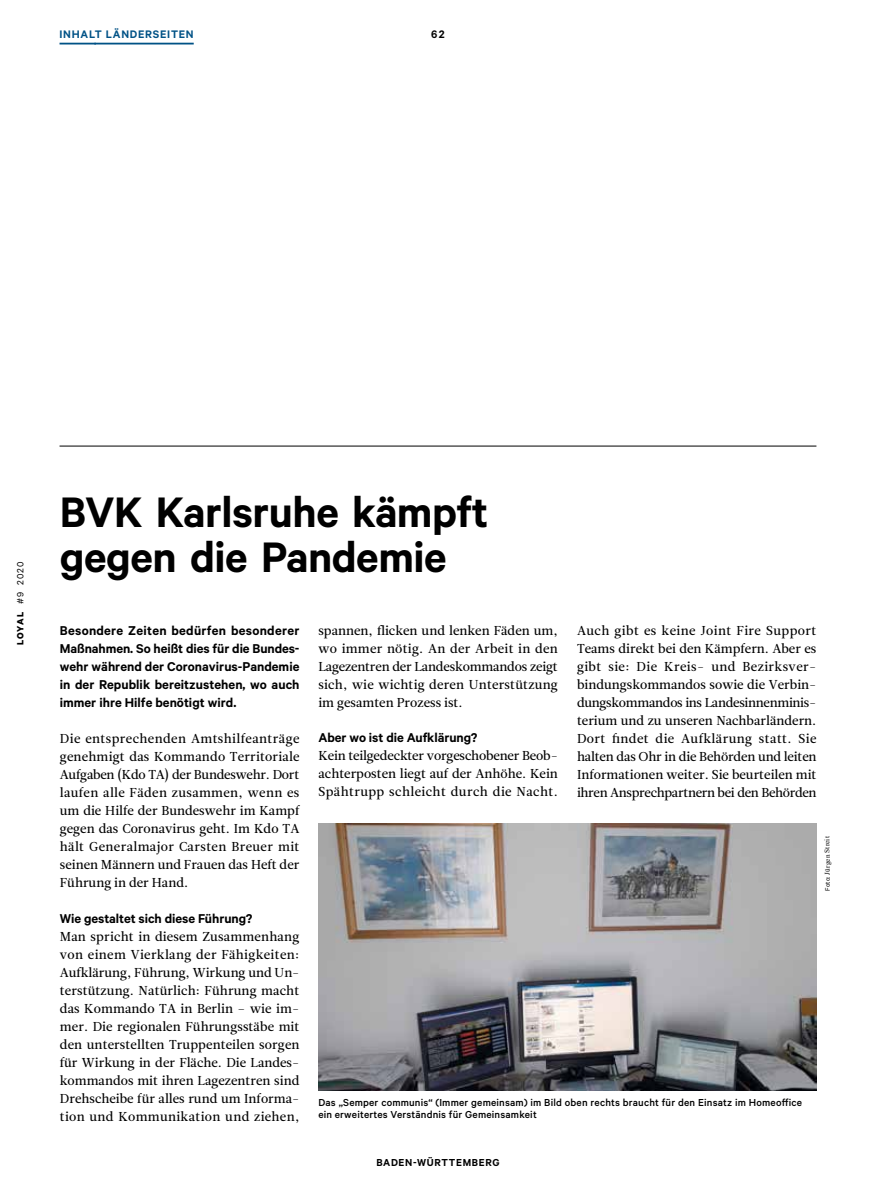
<style>
.page{position:relative;width:893px;height:1191px;background:#fff}
.page>*{position:absolute;margin:0;border:0;box-sizing:border-box;transform-origin:0 0}
.t1{font:600 48px/45px "Calibre";letter-spacing:-.01em;color:#000}
.t2{font:600 14.4px/18px "Calibre";color:#000;text-align:justify}
.t3{font:12.9px/18px "Leitura News Roman 2";color:#000;text-align:justify}
.t4{font:600 12.3px "Calibre";letter-spacing:.06em;color:#005286}
.t5{font:600 12.3px "Calibre";color:#000}
.t6{font:500 11.4px/12px "Calibre";letter-spacing:.015em;color:#000}
.t7{font:600 11.4px "Calibre";letter-spacing:.06em;color:#000}
.t8{font:10.2px "Calibre";color:#000}
.t9{font:7.2px "Times New Roman";letter-spacing:.015em;color:#000}
.s1{font-weight:700}
.s2{font-family:"Calibre"}
</style>
<div class="page">
<hr style="left:60px;top:43px;width:134px;height:1px;background:#005286">
<hr style="left:60px;top:446px;width:756px;height:1px;background:#000">
<img style="left:318px;top:824px;width:498px;height:266px">
<p class="t4" style="left:60px;top:27px;width:136px">INHALT LÄNDERSEITEN</p>
<p class="t5" style="left:431px;top:27px;width:15px">62</p>
<p class="t8" style="left:15px;top:645px;width:85px;rotate:-90deg"><span class="s1">LOYAL</span> #9 2020</p>
<h1 class="t1" style="left:60px;top:488px;width:430px">BVK Karlsruhe kämpft gegen die Pandemie</h1>
<p class="t2" style="left:60px;top:621px;width:241px">Besondere Zeiten bedürfen besonderer Maßnahmen. So heißt dies für die Bundes&shy;wehr während der Coronavirus-Pandemie in der Republik bereitzustehen, wo auch immer ihre Hilfe benötigt wird.</p>
<p class="t3" style="left:60px;top:729px;width:241px">Die entsprechenden Amtshilfeanträge genehmigt das Kommando Territoriale Aufgaben (Kdo TA) der Bundeswehr. Dort laufen alle Fäden zusammen, wenn es um die Hilfe der Bundeswehr im Kampf gegen das Coronavirus geht. Im Kdo TA hält Generalmajor Carsten Breuer mit seinen Männern und Frauen das Heft der Führung in der Hand.</p>
<p class="t2" style="left:60px;top:909px;width:194px">Wie gestaltet sich diese Führung?</p>
<p class="t3" style="left:60px;top:927px;width:241px">Man spricht in diesem Zusammenhang von einem Vierklang der Fähigkeiten:<br>Aufklärung, Führung, Wirkung und Un&shy;terstützung. Natürlich: Führung macht das Kommando TA in Berlin – wie im&shy;mer. Die regionalen Führungsstäbe mit den unterstellten Truppenteilen sorgen für Wirkung in der Fläche. Die Landes&shy;kommandos mit ihren Lagezentren sind Drehscheibe für alles rund um Informa&shy;tion und Kommunikation und ziehen,</p>
<p class="t3" style="left:318px;top:621px;width:241px">spannen, flicken und lenken Fäden um, wo immer nötig. An der Arbeit in den Lagezentren der Landeskommandos zeigt sich, wie wichtig deren Unterstützung im gesamten Prozess ist.</p>
<p class="t2" style="left:318px;top:728px;width:161px">Aber wo ist die Aufklärung?</p>
<p class="t3" style="left:318px;top:747px;width:241px">Kein teilgedeckter vorgeschobener Beob&shy;achterposten liegt auf der Anhöhe. Kein Spähtrupp schleicht durch die Nacht.</p>
<p class="t3" style="left:577px;top:621px;width:241px">Auch gibt es keine Joint Fire Support Teams direkt bei den Kämpfern. Aber es gibt sie: Die Kreis- und Bezirksver&shy;bindungskommandos sowie die Verbin&shy;dungskommandos ins Landesinnenminis&shy;terium und zu unseren Nachbarländern.<br>Dort findet die Aufklärung statt. Sie halten das Ohr in die Behörden und leiten Informationen weiter. Sie beurteilen mit ihren Ansprechpartnern bei den Behörden</p>
<p class="t9" style="left:824px;top:891px;width:56px;rotate:-90deg"><span class="s2">Foto:</span> Jürgen Streit</p>
<p class="t6" style="left:318px;top:1096px;width:485px">Das „Semper communis“ (Immer gemeinsam) im Bild oben rechts braucht für den Einsatz im Homeoffice ein erweitertes Verständnis für Gemeinsamkeit</p>
<p class="t7" style="left:376px;top:1155px;width:125px">BADEN-WÜRTTEMBERG</p>
</div>
